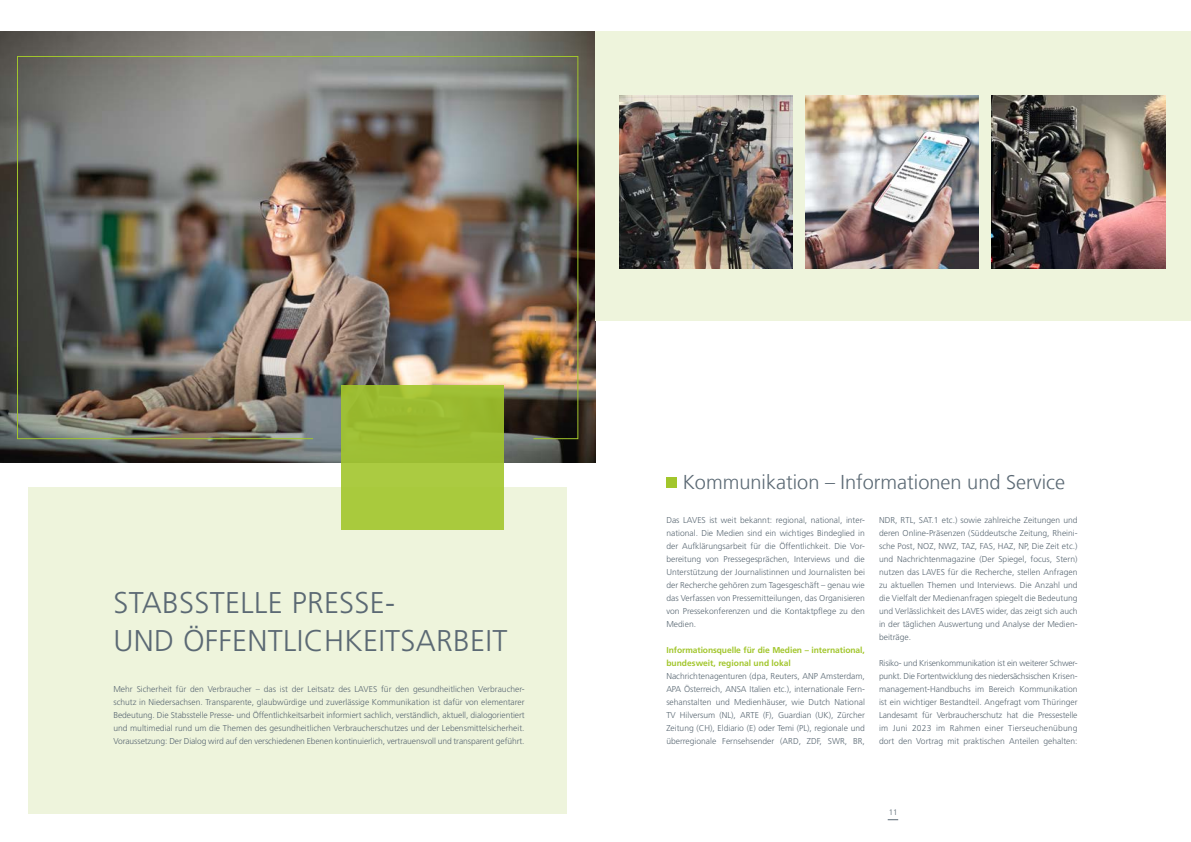
<style>
.page{position:relative;width:1191px;height:842px;background:#fff}
.page>*{position:absolute;margin:0;border:0;box-sizing:border-box;transform-origin:0 0}
.t1{font:300 30px/38px "Frutiger LT Std";letter-spacing:.01em;color:#5b6974}
.t2{font:300 20px "NDS Frutiger";color:#5b6974}
.t3{font:300 8.5px/13px "Frutiger LT Std";color:#5b6974;text-align:justify}
.t4{font:700 8.5px/13px "Frutiger LT Std";letter-spacing:-.01em;color:#a2c62c}
.t5{font:300 8px "Frutiger LT Std";color:#5b6974}
</style>
<div class="page">
<div style="left:28px;top:488px;width:539px;height:326px;background:#eef4dc"></div>
<img style="left:0;top:31px;width:595px;height:431px">
<div style="left:341px;top:386px;width:163px;height:144px;background:linear-gradient(to right,#a7c73c,#a6c73b)"></div>
<div style="left:666px;top:477px;width:11px;height:11px;background:#a2c62c"></div>
<div style="left:595px;top:31px;width:596px;height:289px;background:#eef4dc"></div>
<img style="left:619px;top:95px;width:174px;height:173px">
<img style="left:805px;top:95px;width:173px;height:173px">
<img style="left:992px;top:95px;width:173px;height:173px">
<img style="left:17px;top:55px;width:562px;height:385px">
<h1 class="t1" style="left:113px;top:584px;width:395px">STABSSTELLE PRESSE-<br>UND ÖFFENTLICHKEITSARBEIT</h1>
<p class="t3" style="left:113px;top:683px;width:413px">Mehr Sicherheit für den Verbraucher – das ist der Leitsatz des LAVES für den gesundheitlichen Verbraucher&shy;schutz in Niedersachsen. Transparente, glaubwürdige und zuverlässige Kommunikation ist dafür von elementarer Bedeutung. Die Stabsstelle Presse- und Öffentlichkeitsarbeit informiert sachlich, verständlich, aktuell, dialogorientiert und multimedial rund um die Themen des gesundheitlichen Verbraucherschutzes und der Lebensmittelsicherheit.<br>Voraussetzung: Der Dialog wird auf den verschiedenen Ebenen kontinuierlich, vertrauensvoll und transparent geführt.</p>
<h2 class="t2" style="left:682px;top:471px;width:384px">Kommunikation – Informationen und Service</h2>
<p class="t3" style="left:666px;top:514px;width:200px">Das LAVES ist weit bekannt: regional, national, inter&shy;national. Die Medien sind ein wichtiges Bindeglied in der Aufklärungsarbeit für die Öffentlichkeit. Die Vor&shy;bereitung von Pressegesprächen, Interviews und die Unterstützung der Journalistinnen und Journalisten bei der Recherche gehören zum Tagesgeschäft – genau wie das Verfassen von Pressemitteilungen, das Organisieren von Pressekonferenzen und die Kontaktpflege zu den Medien.</p>
<p class="t4" style="left:666px;top:644px;width:200px">Informationsquelle für die Medien – international, bundesweit, regional und lokal</p>
<p class="t3" style="left:666px;top:670px;width:200px">Nachrichtenagenturen (dpa, Reuters, ANP Amsterdam, APA Österreich, ANSA Italien etc.), internationale Fern&shy;sehanstalten und Medienhäuser, wie Dutch National TV Hilversum (NL), ARTE (F), Guardian (UK), Zürcher Zeitung (CH), Eldiario (E) oder Temi (PL), regionale und überregionale Fernsehsender (ARD, ZDF, SWR, BR,</p>
<p class="t3" style="left:879px;top:514px;width:200px">NDR, RTL, SAT.1 etc.) sowie zahlreiche Zeitungen und deren Online-Präsenzen (Süddeutsche Zeitung, Rheini&shy;sche Post, NOZ, NWZ, TAZ, FAS, HAZ, NP, Die Zeit etc.) und Nachrichtenmagazine (Der Spiegel, focus, Stern) nutzen das LAVES für die Recherche, stellen Anfragen zu aktuellen Themen und Interviews. Die Anzahl und die Vielfalt der Medienanfragen spiegelt die Bedeutung und Verlässlichkeit des LAVES wider, das zeigt sich auch in der täglichen Auswertung und Analyse der Medien&shy;beiträge.</p>
<p class="t3" style="left:879px;top:657px;width:200px">Risiko- und Krisenkommunikation ist ein weiterer Schwer&shy;punkt. Die Fortentwicklung des niedersächsischen Krisen&shy;management-Handbuchs im Bereich Kommunikation ist ein wichtiger Bestandteil. Angefragt vom Thüringer Landesamt für Verbraucherschutz hat die Pressestelle im Juni 2023 im Rahmen einer Tierseuchenübung dort den Vortrag mit praktischen Anteilen gehalten:</p>
<p class="t5" style="left:888px;top:807px;width:10px">11</p>
</div>
